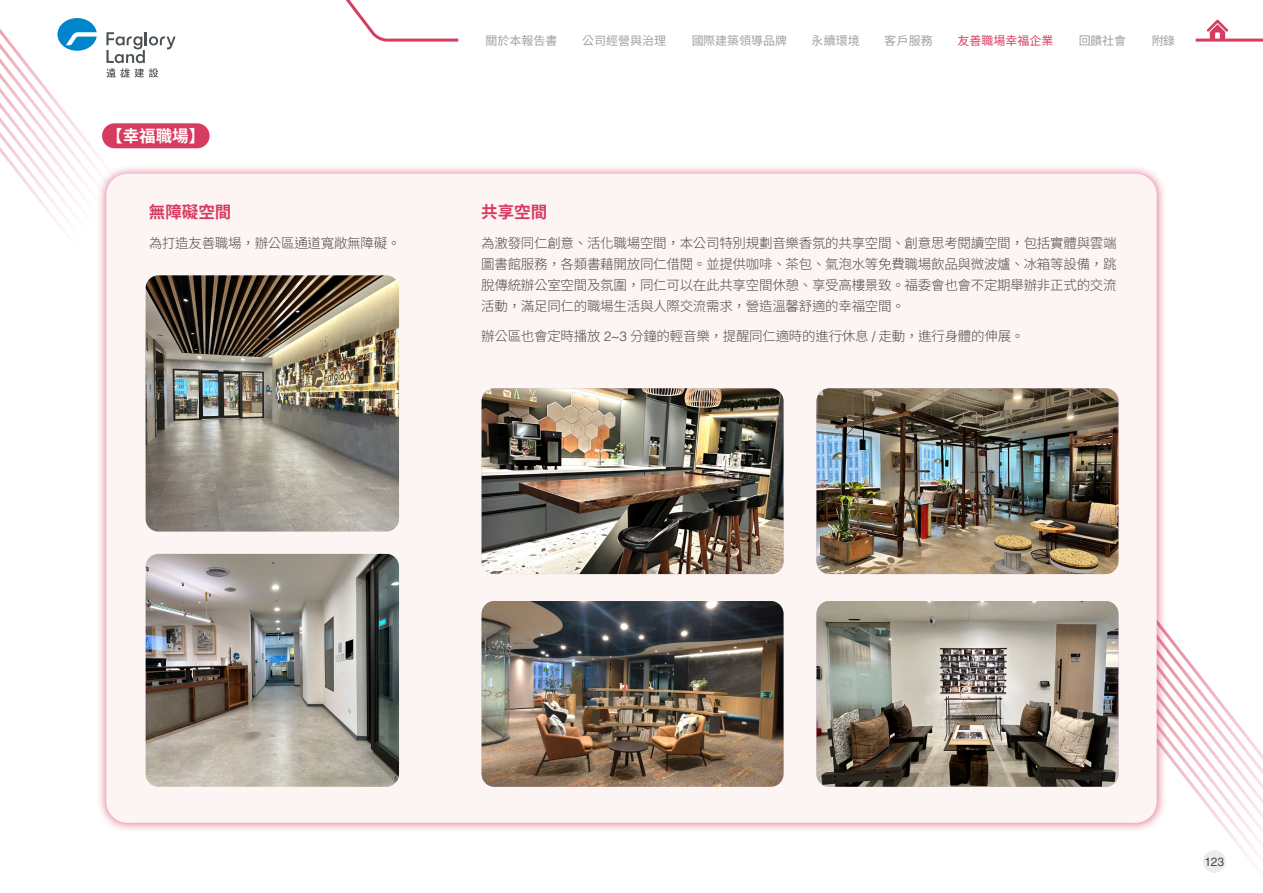
<style>
.page{position:relative;width:1263px;height:893px;background:#fff}
.page>*{position:absolute;margin:0;border:0;box-sizing:border-box;transform-origin:0 0}
.t1{font:700 16.5px "Noto Sans CJ Ktc";color:#d73c60}
.t2{font:700 16.5px "Noto Sans CJ Ktc";color:#fff}
.t3{font:300 13.5px/21px "Noto Sans CJ Ktc";letter-spacing:-.02em;color:#4c4948;text-align:justify}
.t4{font:12px "Noto Sans CJ Ktc";color:#9fa0a0}
.t5{font:12px "Noto Sans CJ Ktc";color:#d73c60}
.t6{font:12px "Helvetica LT Std";color:#4c4948}
.s1{font-family:"Helvetica LT Std"}
</style>
<div class="page">
<svg style="left:1166px;top:631px;width:97px;height:233px"></svg>
<div style="left:97px;top:164px;width:1069px;height:669px;background:#d73c60;opacity:.75"></div>
<div style="left:106px;top:174px;width:1051px;height:649px;background:#fdf5f3;border-radius:21px"></div>
<div style="left:102px;top:123px;width:108px;height:25px;background:#d73c60;border-radius:13px"></div>
<img style="left:816px;top:601px;width:302px;height:186px">
<img style="left:482px;top:601px;width:301px;height:186px">
<img style="left:816px;top:388px;width:302px;height:186px">
<img style="left:482px;top:388px;width:301px;height:186px">
<img style="left:146px;top:275px;width:253px;height:257px">
<img style="left:146px;top:554px;width:253px;height:233px">
<hr style="left:1196px;top:39px;width:67px;height:3px;background:#d73c60">
<svg style="left:346px;top:0;width:113px;height:42px"></svg>
<svg style="left:0;top:18px;width:176px;height:279px"></svg>
<svg style="left:1207px;top:20px;width:21px;height:19px"></svg>
<div style="left:1203px;top:850px;width:23px;height:23px;background:#edeceb;border-radius:50%"></div>
<p class="t2" style="left:106px;top:127px;width:100px">【幸福職場】</p>
<p class="t1" style="left:149px;top:203px;width:84px">無障礙空間</p>
<p class="t3" style="left:149px;top:233px;width:253px">為打造友善職場，辦公區通道寬敞無障礙。</p>
<p class="t4" style="left:485px;top:33px;width:73px">關於本報告書</p>
<p class="t4" style="left:582px;top:33px;width:85px">公司經營與治理</p>
<p class="t4" style="left:691px;top:33px;width:97px">國際建築領導品牌</p>
<p class="t4" style="left:812px;top:33px;width:49px">永續環境</p>
<p class="t4" style="left:885px;top:33px;width:49px">客戶服務</p>
<p class="t5" style="left:957px;top:33px;width:97px">友善職場幸福企業</p>
<p class="t4" style="left:1078px;top:33px;width:49px">回饋社會</p>
<p class="t4" style="left:1151px;top:33px;width:25px">附錄</p>
<p class="t1" style="left:481px;top:203px;width:67px">共享空間</p>
<p class="t3" style="left:481px;top:233px;width:637px">為激發同仁創意、活化職場空間，本公司特別規劃音樂香氛的共享空間、創意思考閱讀空間，包括實體與雲端圖書館服務，各類書藉開放同仁借閱。並提供咖啡、茶包、氣泡水等免費職場飲品與微波爐、冰箱等設備，跳脫傳統辦公室空間及氛圍，同仁可以在此共享空間休憩、享受高樓景致。福委會也會不定期舉辦非正式的交流活動，滿足同仁的職場生活與人際交流需求，營造溫馨舒適的幸福空間。</p>
<p class="t3" style="left:481px;top:326px;width:545px">辦公區也會定時播放 <span class="s1">2~3</span> 分鐘的輕音樂，提醒同仁適時的進行休息 <span class="s1">/</span> 走動，進行身體的伸展。</p>
<p class="t6" style="left:1204px;top:855px;width:21px">123</p>
</div>
